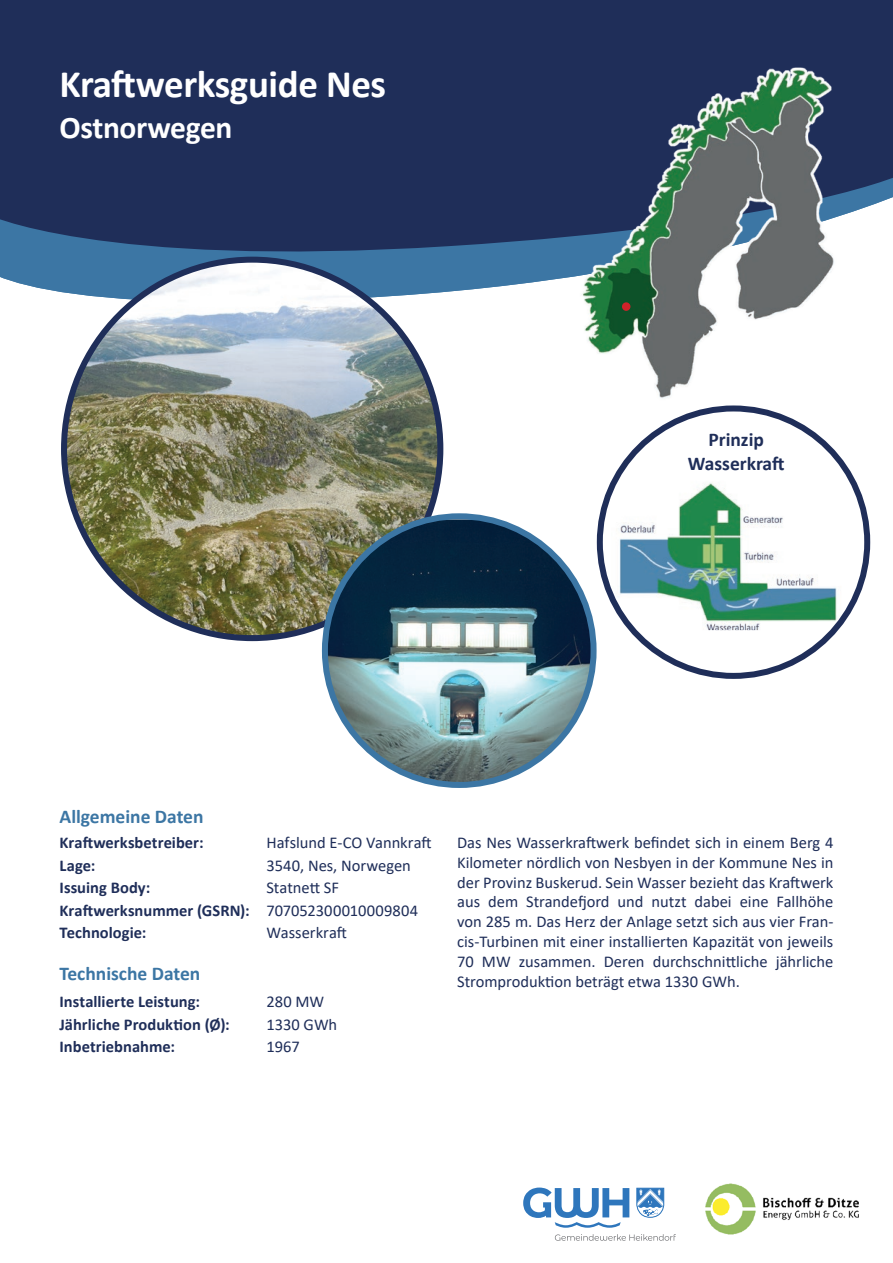
<style>
.page{position:relative;width:893px;height:1263px;background:#fff}
.page>*{position:absolute;margin:0;border:0;box-sizing:border-box;transform-origin:0 0}
.t1{font:700 39px "Calibri";letter-spacing:-.01em;color:#fff}
.t2{font:700 31.5px "Calibri";letter-spacing:-.01em;color:#fff}
.t3{font:700 19.5px "Calibri";color:#3c76a4}
.t4{font:700 19.5px/23.7px "Calibri";color:#1f2e59;text-align:center}
.t5{font:16.5px/19.8px "Calibri";color:#1f2e59;text-align:justify}
.t6{font:700 16.5px/22.5px "Calibri";color:#1f2e59}
.s1{font-weight:400}
</style>
<div class="page">
<svg style="left:605px;top:463px;width:257px;height:171px"></svg>
<img style="left:611px;top:471px;width:233px;height:159px">
<div style="left:597px;top:405px;width:273px;height:274px;border:6px solid #1f2e59;border-radius:50%"></div>
<svg style="left:0;top:268px;width:574px;height:25px;fill:#3c76a4"></svg>
<svg style="left:0;top:0;width:893px;height:268px;background:#243660"></svg>
<img style="left:64px;top:261px;width:376px;height:377px">
<img style="left:574px;top:66px;width:267px;height:333px">
<div style="left:622px;top:302px;width:8px;height:9px;background:#d1232a;border-radius:50%"></div>
<img style="left:325px;top:519px;width:268px;height:266px">
<div style="left:322px;top:513px;width:275px;height:275px;border:6px solid #3c76a4;border-radius:50%"></div>
<img style="left:706px;top:1183px;width:153px;height:51px">
<svg style="left:637px;top:1188px;width:27px;height:29px"></svg>
<svg style="left:555px;top:1234px;width:121px;height:7px"></svg>
<svg style="left:523px;top:1187px;width:106px;height:41px"></svg>
<h1 class="t1" style="left:60px;top:57px;width:328px">Kraftwerksguide Nes</h1>
<h2 class="t2" style="left:60px;top:105px;width:174px">Ostnorwegen</h2>
<h2 class="t2" style="left:60px;top:105px;width:164px">Region/Land</h2>
<p class="t4" style="left:688px;top:428px;width:98px">Prinzip<br>Wasserkraft</p>
<p class="t3" style="left:60px;top:802px;width:145px">Allgemeine Daten</p>
<p class="t6" style="left:60px;top:831px;width:146px">Kraftwerksbetreiber:</p>
<p class="t5" style="left:267px;top:832px;width:167px">Hafslund E-CO Vannkraft</p>
<p class="t6" style="left:60px;top:853px;width:37px">Lage:</p>
<p class="t5" style="left:267px;top:855px;width:146px">3540, Nes, Norwegen</p>
<p class="t6" style="left:60px;top:876px;width:92px">Issuing Body:</p>
<p class="t6" style="left:60px;top:876px;width:360px;text-indent:207px"><span class="s1">Statnett SF<br></span>Kraftwerksnummer (GSRN): <span class="s1">707052300010009804<br></span>Technologie:</p>
<p class="t5" style="left:267px;top:922px;width:82px">Wasserkraft</p>
<p class="t3" style="left:60px;top:960px;width:142px">Technische Daten</p>
<p class="t6" style="left:60px;top:990px;width:142px">Installierte Leistung:</p>
<p class="t5" style="left:267px;top:991px;width:59px">280 MW</p>
<p class="t6" style="left:60px;top:1013px;width:172px">Jährliche Produktion (Ø):</p>
<p class="t5" style="left:267px;top:1014px;width:72px">1330 GWh</p>
<p class="t6" style="left:60px;top:1035px;width:117px">Inbetriebnahme:</p>
<p class="t5" style="left:267px;top:1036px;width:35px">1967</p>
<p class="t5" style="left:457px;top:832px;width:378px">Das Nes Wasserkraftwerk befindet sich in einem Berg 4<br>Kilometer nördlich von Nesbyen in der Kommune Nes in der Provinz Buskerud. Sein Wasser bezieht das Kraftwerk aus dem Strandefjord und nutzt dabei eine Fallhöhe von 285 m. Das Herz der Anlage setzt sich aus vier Fran&shy;cis-Turbinen mit einer installierten Kapazität von jeweils 70 MW zusammen. Deren durchschnittliche jährliche Stromproduktion beträgt etwa 1330 GWh.</p>
</div>
